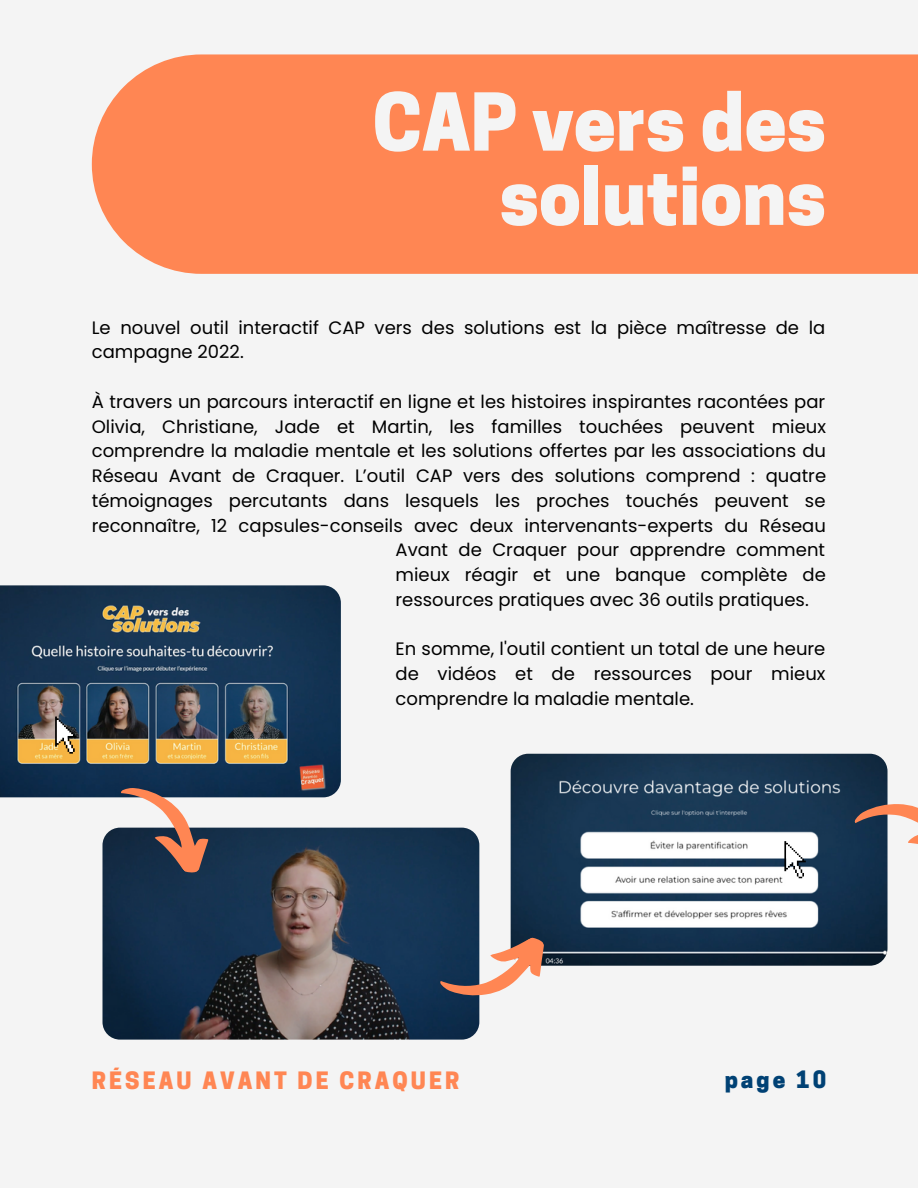
<style>
.page{position:relative;width:918px;height:1188px;background:#f4f4f4}
.page>*{position:absolute;margin:0;border:0;box-sizing:border-box;transform-origin:0 0}
.t1{font:800 74.85px/74.2px "Cooper Hewitt";color:#f4f4f4;text-align:right}
.t2{font:800 22.5px "Cooper Hewitt";letter-spacing:.135em;color:#ff8653}
.t3{font:800 22.5px "Cooper Hewitt";letter-spacing:.135em;color:#004174}
.t4{font:18px/24.8px "Poppins";color:#000;text-align:justify}
</style>
<div class="page">
<div style="left:92px;top:54px;width:826px;height:220px;background:#ff8653"></div>
<img style="left:0;top:585px;width:341px;height:212px">
<img style="left:102px;top:828px;width:377px;height:212px;border-radius:18px">
<img style="left:511px;top:754px;width:377px;height:212px;border-radius:18px">
<svg style="left:55px;top:717px;width:21px;height:37px"></svg>
<svg style="left:784px;top:841px;width:22px;height:37px"></svg>
<svg style="left:116px;top:769px;width:104px;height:109px"></svg>
<svg style="left:437px;top:934px;width:118px;height:79px"></svg>
<svg style="left:853px;top:789px;width:65px;height:68px"></svg>
<h1 class="t1" style="left:373px;top:95px;width:455px">CAP vers des solutions</h1>
<p class="t4" style="left:92px;top:315px;width:735px">Le nouvel outil interactif CAP vers des solutions est la pièce maîtresse de la campagne 2022.</p>
<p class="t4" style="left:92px;top:389px;width:736px">À travers un parcours interactif en ligne et les histoires inspirantes racontées par Olivia, Christiane, Jade et Martin, les familles touchées peuvent mieux comprendre la maladie mentale et les solutions offertes par les associations du Réseau Avant de Craquer. L’outil CAP vers des solutions comprend : quatre témoignages percutants dans lesquels les proches touchés peuvent se reconnaître, 12 capsules-conseils avec deux intervenants-experts du Réseau</p>
<p class="t4" style="left:396px;top:538px;width:432px">Avant de Craquer pour apprendre comment mieux réagir et une banque complète de ressources pratiques avec 36 outils pratiques.</p>
<p class="t4" style="left:396px;top:637px;width:431px">En somme, l'outil contient un total de une heure de vidéos et de ressources pour mieux comprendre la maladie mentale.</p>
<p class="t2" style="left:92px;top:1072px;width:369px">RÉSEAU AVANT DE CRAQUER</p>
<p class="t3" style="left:725px;top:1071px;width:103px">page 10</p>
</div>
